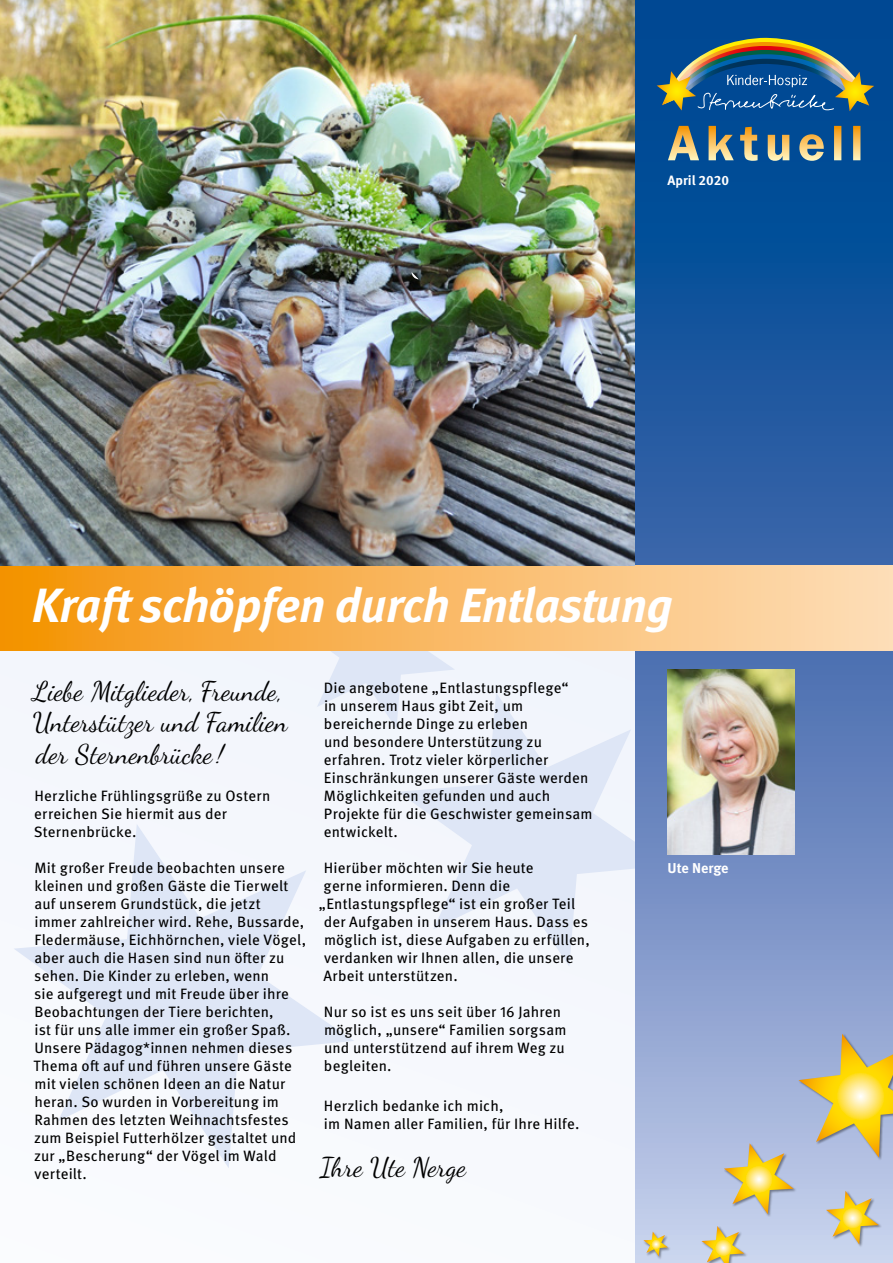
<style>
.page{position:relative;width:893px;height:1263px;background:#f6f8fd}
.page>*{position:absolute;margin:0;border:0;box-sizing:border-box;transform-origin:0 0}
.t1{font:italic 700 48px "Meta Pro";letter-spacing:-.02em;color:#fff}
.t2{font:27px/31.5px "Dancing Script OT";color:#000}
.t3{font:15px/18px "Meta Pro";letter-spacing:.01em;color:#000}
.t4{font:700 14.25px "Meta Pro";letter-spacing:-.005em;color:#fff}
.t5{font:700 13.5px "Meta Pro";color:#fff}
</style>
<div class="page">
<svg style="left:399px;top:693px;width:236px;height:273px"></svg>
<svg style="left:296px;top:650px;width:159px;height:79px"></svg>
<svg style="left:14px;top:825px;width:340px;height:343px"></svg>
<svg style="left:635px;top:0;width:258px;height:1263px;background:#4270af"></svg>
<img style="left:657px;top:38px;width:217px;height:73px">
<svg style="left:668px;top:126px;width:192px;height:35px;background:#637e87"></svg>
<div style="left:643px;top:1231px;width:28px;height:28px;background:#000;opacity:.4"></div>
<svg style="left:643px;top:1231px;width:25px;height:25px"></svg>
<svg style="left:701px;top:1034px;width:192px;height:229px;background:#bec2bb"></svg>
<div style="left:0;top:565px;width:893px;height:85px;background:linear-gradient(to right,#f49308,#fedfbe)"></div>
<img style="left:668px;top:670px;width:126px;height:184px">
<img style="left:0;top:0;width:635px;height:565px">
<svg style="left:412px;top:272px;width:7px;height:7px"></svg>
<p class="t5" style="left:668px;top:169px;width:63px">April 2020</p>
<h1 class="t1" style="left:32px;top:567px;width:643px">Kraft schöpfen durch Entlastung</h1>
<h2 class="t2" style="left:31px;top:675px;width:259px">Liebe Mitglieder, Freunde,<br>Unterstützer und Familien der Sternenbrücke!</h2>
<p class="t3" style="left:34px;top:786px;width:238px">Herzliche Frühlingsgrüße zu Ostern erreichen Sie hiermit aus der<br>Sternenbrücke.</p>
<p class="t3" style="left:34px;top:858px;width:274px">Mit großer Freude beobachten unsere kleinen und großen Gäste die Tierwelt auf unserem Grundstück, die jetzt<br>immer zahlreicher wird. Rehe, Bussarde, Fledermäuse, Eichhörnchen, viele Vögel, aber auch die Hasen sind nun öfter zu sehen. Die Kinder zu erleben, wenn<br>sie aufgeregt und mit Freude über ihre Beobachtungen der Tiere berichten,<br>ist für uns alle immer ein großer Spaß.<br>Unsere Pädagog*innen nehmen dieses Thema oft auf und führen unsere Gäste mit vielen schönen Ideen an die Natur heran. So wurden in Vorbereitung im Rahmen des letzten Weihnachtsfestes zum Beispiel Futterhölzer gestaltet und zur „Bescherung“ der Vögel im Wald verteilt.</p>
<p class="t3" style="left:324px;top:678px;width:270px">Die angebotene „Entlastungspflege“<br>in unserem Haus gibt Zeit, um bereichernde Dinge zu erleben<br>und besondere Unterstützung zu erfahren. Trotz vieler körperlicher<br>Einschränkungen unserer Gäste werden<br>Möglichkeiten gefunden und auch<br>Projekte für die Geschwister gemeinsam entwickelt.</p>
<p class="t3" style="left:324px;top:858px;width:211px">Hierüber möchten wir Sie heute</p>
<p class="t3" style="left:324px;top:876px;width:188px">gerne informieren. Denn die</p>
<p class="t3" style="left:319px;top:894px;width:258px">„Entlastungspflege“ ist ein großer Teil</p>
<p class="t3" style="left:324px;top:912px;width:266px">der Aufgaben in unserem Haus. Dass es</p>
<p class="t3" style="left:324px;top:930px;width:267px">möglich ist, diese Aufgaben zu erfüllen,</p>
<p class="t3" style="left:324px;top:948px;width:251px">verdanken wir Ihnen allen, die unsere</p>
<p class="t3" style="left:323px;top:966px;width:136px">Arbeit unterstützen.</p>
<p class="t3" style="left:324px;top:1002px;width:244px">Nur so ist es uns seit über 16 Jahren möglich, „unsere“ Familien sorgsam und unterstützend auf ihrem Weg zu begleiten.</p>
<p class="t3" style="left:324px;top:1096px;width:257px">Herzlich bedanke ich mich,<br>im Namen aller Familien, für Ihre Hilfe.</p>
<h2 class="t2" style="left:319px;top:1151px;width:149px">Ihre Ute Nerge</h2>
<p class="t4" style="left:668px;top:856px;width:63px">Ute Nerge</p>
</div>
